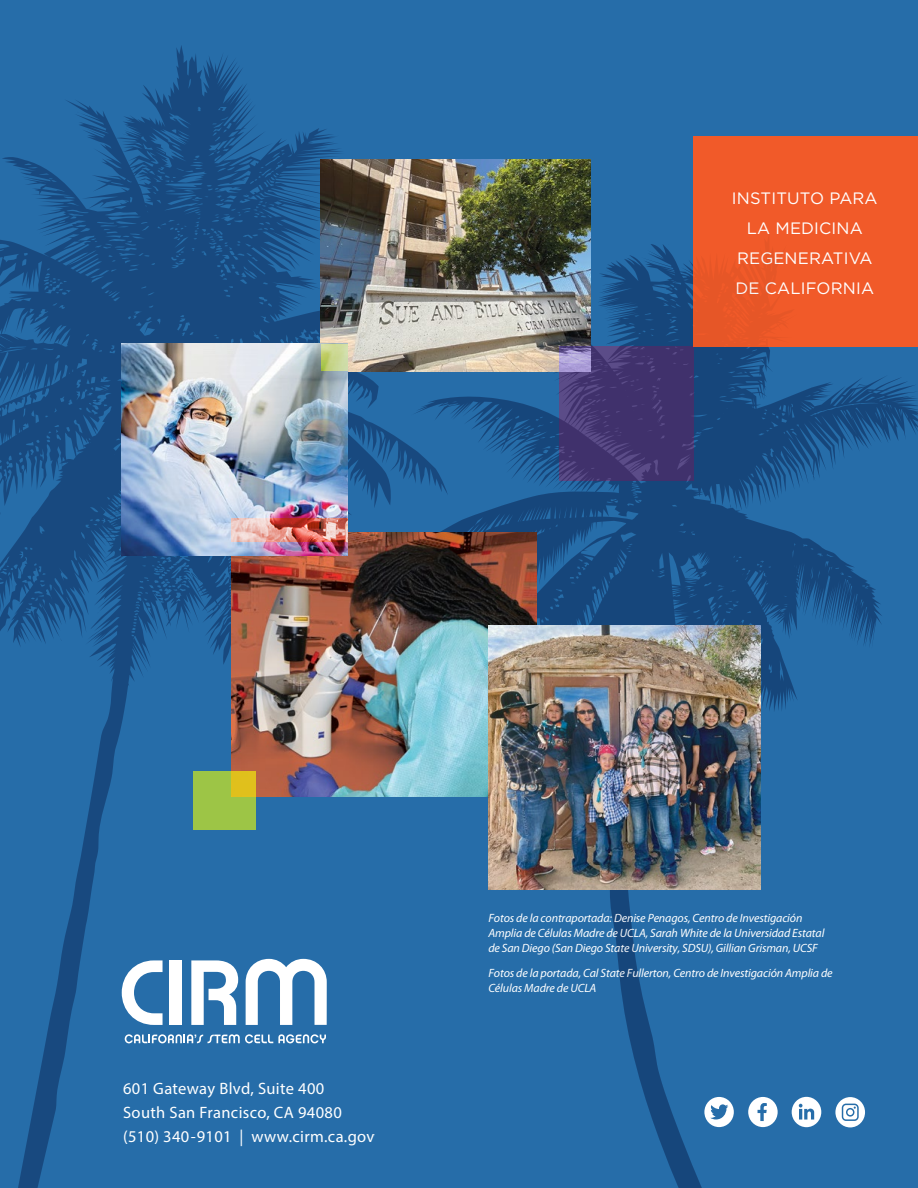
<style>
.page{position:relative;width:918px;height:1188px;background:#266da9}
.page>*{position:absolute;margin:0;border:0;box-sizing:border-box;transform-origin:0 0}
.t1{font:16.5px "Myriad Pro";letter-spacing:.02em;color:#fff}
.t2{font:16.5px/30px "Gotham";letter-spacing:.01em;color:#fff;text-align:center}
.t3{font:italic 12px/15px "Myriad Pro";letter-spacing:-.01em;color:#fff}
</style>
<div class="page">
<svg style="left:0;top:45px;width:460px;height:1143px"></svg>
<img style="left:321px;top:160px;width:270px;height:212px">
<img style="left:231px;top:532px;width:143px;height:264px">
<img style="left:121px;top:344px;width:227px;height:212px">
<div style="left:694px;top:136px;width:224px;height:210px;background:#f15a29"></div>
<svg style="left:194px;top:771px;width:62px;height:59px;fill:#9dc546"></svg>
<svg style="left:321px;top:344px;width:27px;height:26px"></svg>
<svg style="left:231px;top:518px;width:117px;height:23px"></svg>
<svg style="left:125px;top:1034px;width:201px;height:9px"></svg>
<svg style="left:122px;top:960px;width:41px;height:65px"></svg>
<div style="left:169px;top:960px;width:13px;height:65px;background:#fff"></div>
<svg style="left:191px;top:960px;width:47px;height:65px"></svg>
<svg style="left:246px;top:959px;width:81px;height:66px"></svg>
<img style="left:374px;top:230px;width:544px;height:958px">
<p class="t2" style="left:732px;top:183px;width:147px">INSTITUTO PARA<br>LA MEDICINA<br>REGENERATIVA<br>DE CALIFORNIA</p>
<p class="t1" style="left:123px;top:1079px;width:203px">601 Gateway Blvd, Suite 400</p>
<p class="t1" style="left:123px;top:1103px;width:220px">South San Francisco, CA 94080</p>
<p class="t1" style="left:123px;top:1127px;width:122px">(510) 340-9101 |</p>
<p class="t1" style="left:252px;top:1127px;width:124px">www.cirm.ca.gov</p>
<p class="t3" style="left:488px;top:910px;width:338px">Fotos de la contraportada: Denise Penagos, Centro de Investigación<br>Amplia de Células Madre de UCLA, Sarah White de la Universidad Estatal de San Diego (San Diego State University, SDSU), Gillian Grisman, UCSF</p>
<p class="t3" style="left:488px;top:966px;width:346px">Fotos de la portada, Cal State Fullerton, Centro de Investigación Amplia de<br>Células Madre de UCLA</p>
</div>
